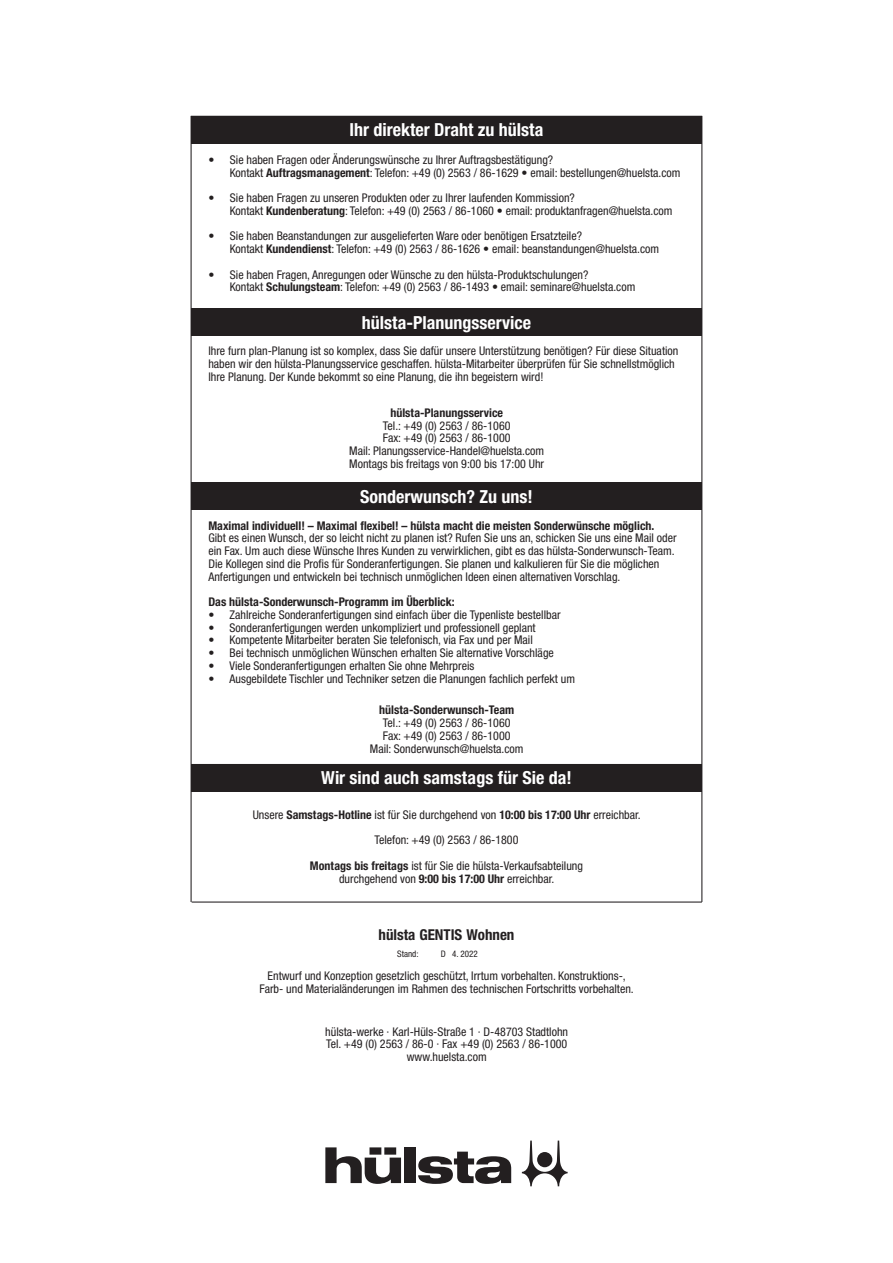
<style>
.page{position:relative;width:893px;height:1263px;background:#fff}
.page>*{position:absolute;margin:0;border:0;box-sizing:border-box;transform-origin:0 0}
.t1{font:700 condensed 18px "Helvetica Neue LTW1 G";color:#fff}
.t2{font:700 condensed 15px "Helvetica Neue LTW1 G";color:#231f20}
.t3{font:condensed 12px/12.8px "Helvetica Neue LTW1 G";color:#231f20}
.t4{font:700 condensed 12px "Helvetica Neue LTW1 G";color:#231f20}
.t5{font:condensed 9px "Helvetica Neue LTW1 G";color:#231f20}
.s1{font-weight:700}
</style>
<div class="page">
<div style="left:192px;top:116px;width:510px;height:27px;background:#231f20"></div>
<div style="left:192px;top:308px;width:510px;height:28px;background:#231f20"></div>
<div style="left:192px;top:482px;width:510px;height:28px;background:#231f20"></div>
<div style="left:192px;top:764px;width:510px;height:27px;background:#231f20"></div>
<hr style="left:701px;top:116px;width:1px;height:786px;background:#231f20">
<hr style="left:191px;top:116px;width:1px;height:786px;background:#231f20">
<hr style="left:192px;top:901px;width:510px;height:1px;background:#231f20">
<svg style="left:325px;top:1147px;width:76px;height:37px"></svg>
<div style="left:404px;top:1147px;width:12px;height:36px;background:#231f20"></div>
<svg style="left:418px;top:1151px;width:93px;height:33px"></svg>
<svg style="left:522px;top:1140px;width:46px;height:46px"></svg>
<p class="t1" style="left:350px;top:119px;width:195px">Ihr direkter Draht zu hülsta</p>
<p class="t3" style="left:230px;top:153px;width:452px;text-indent:-21px">• Sie haben Fragen oder Änderungswünsche zu Ihrer Auftragsbestätigung?<br>Kontakt <span class="s1">Auftragsmanagement</span>: Telefon: +49 (0) 2563 / 86-1629 • email: bestellungen@huelsta.com</p>
<p class="t3" style="left:230px;top:191px;width:444px;text-indent:-21px">• Sie haben Fragen zu unseren Produkten oder zu Ihrer laufenden Kommission?<br>Kontakt <span class="s1">Kundenberatung</span>: Telefon: +49 (0) 2563 / 86-1060 • email: produktanfragen@huelsta.com</p>
<p class="t3" style="left:230px;top:230px;width:431px;text-indent:-21px">• Sie haben Beanstandungen zur ausgelieferten Ware oder benötigen Ersatzteile?<br>Kontakt <span class="s1">Kundendienst</span>: Telefon: +49 (0) 2563 / 86-1626 • email: beanstandungen@huelsta.com</p>
<p class="t3" style="left:230px;top:268px;width:407px;text-indent:-21px">• Sie haben Fragen, Anregungen oder Wünsche zu den hülsta-Produktschulungen?<br>Kontakt <span class="s1">Schulungsteam</span>: Telefon: +49 (0) 2563 / 86-1493 • email: seminare@huelsta.com</p>
<p class="t1" style="left:362px;top:311px;width:171px">hülsta-Planungsservice</p>
<p class="t3" style="left:208px;top:345px;width:472px">Ihre furn plan-Planung ist so komplex, dass Sie dafür unsere Unterstützung benötigen? Für diese Situation haben wir den hülsta-Planungsservice geschaffen. hülsta-Mitarbeiter überprüfen für Sie schnellstmöglich<br>Ihre Planung. Der Kunde bekommt so eine Planung, die ihn begeistern wird!</p>
<p class="t4" style="left:390px;top:405px;width:114px">hülsta-Planungsservice</p>
<p class="t3" style="left:383px;top:419px;width:129px">Tel.: +49 (0) 2563 / 86-1060</p>
<p class="t3" style="left:383px;top:432px;width:129px">Fax: +49 (0) 2563 / 86-1000</p>
<p class="t3" style="left:349px;top:444px;width:197px">Mail: Planungsservice-Handel@huelsta.com</p>
<p class="t3" style="left:349px;top:457px;width:196px">Montags bis freitags von 9:00 bis 17:00 Uhr</p>
<p class="t1" style="left:360px;top:485px;width:174px">Sonderwunsch? Zu uns!</p>
<p class="t4" style="left:208px;top:518px;width:448px">Maximal individuell! – Maximal flexibel! – hülsta macht die meisten Sonderwünsche möglich.</p>
<p class="t3" style="left:208px;top:532px;width:470px">Gibt es einen Wunsch, der so leicht nicht zu planen ist? Rufen Sie uns an, schicken Sie uns eine Mail oder ein Fax. Um auch diese Wünsche Ihres Kunden zu verwirklichen, gibt es das hülsta-Sonderwunsch-Team.<br>Die Kollegen sind die Profis für Sonderanfertigungen. Sie planen und kalkulieren für Sie die möglichen Anfertigungen und entwickeln bei technisch unmöglichen Ideen einen alternativen Vorschlag.</p>
<p class="t4" style="left:208px;top:594px;width:248px">Das hülsta-Sonderwunsch-Programm im Überblick:</p>
<p class="t3" style="left:208px;top:608px;width:354px">• Zahlreiche Sonderanfertigungen sind einfach über die Typenliste bestellbar</p>
<p class="t3" style="left:208px;top:621px;width:329px">• Sonderanfertigungen werden unkompliziert und professionell geplant</p>
<p class="t3" style="left:208px;top:634px;width:326px">• Kompetente Mitarbeiter beraten Sie telefonisch, via Fax und per Mail</p>
<p class="t3" style="left:208px;top:646px;width:347px">• Bei technisch unmöglichen Wünschen erhalten Sie alternative Vorschläge</p>
<p class="t3" style="left:208px;top:659px;width:268px">• Viele Sonderanfertigungen erhalten Sie ohne Mehrpreis</p>
<p class="t3" style="left:208px;top:672px;width:368px">• Ausgebildete Tischler und Techniker setzen die Planungen fachlich perfekt um</p>
<p class="t4" style="left:379px;top:703px;width:136px">hülsta-Sonderwunsch-Team</p>
<p class="t3" style="left:383px;top:717px;width:129px">Tel.: +49 (0) 2563 / 86-1060</p>
<p class="t3" style="left:383px;top:729px;width:129px">Fax: +49 (0) 2563 / 86-1000</p>
<p class="t3" style="left:370px;top:742px;width:155px">Mail: Sonderwunsch@huelsta.com</p>
<p class="t1" style="left:321px;top:767px;width:252px">Wir sind auch samstags für Sie da!</p>
<p class="t3" style="left:253px;top:808px;width:389px">Unsere <span class="s1">Samstags-Hotline</span> ist für Sie durchgehend von <span class="s1">10:00 bis 17:00 Uhr</span> erreichbar.</p>
<p class="t3" style="left:374px;top:834px;width:146px">Telefon: +49 (0) 2563 / 86-1800</p>
<p class="t3" style="left:310px;top:859px;width:275px;text-align:center"><span class="s1">Montags bis freitags</span> ist für Sie die hülsta-Verkaufsabteilung durchgehend von <span class="s1">9:00 bis 17:00 Uhr</span> erreichbar.</p>
<p class="t2" style="left:379px;top:925px;width:137px">hülsta GENTIS Wohnen</p>
<p class="t5" style="left:397px;top:948px;width:23px">Stand:</p>
<p class="t5" style="left:441px;top:949px;width:39px">D 4. 2022</p>
<p class="t3" style="left:260px;top:970px;width:376px;text-align:center">Entwurf und Konzeption gesetzlich geschützt, Irrtum vorbehalten. Konstruktions-,<br>Farb- und Materialänderungen im Rahmen des technischen Fortschritts vorbehalten.</p>
<p class="t3" style="left:325px;top:1025px;width:244px">hülsta-werke · Karl-Hüls-Straße 1 · D-48703 Stadtlohn</p>
<p class="t3" style="left:326px;top:1038px;width:243px">Tel. +49 (0) 2563 / 86-0 · Fax +49 (0) 2563 / 86-1000</p>
<p class="t3" style="left:407px;top:1050px;width:81px">www.huelsta.com</p>
</div>
